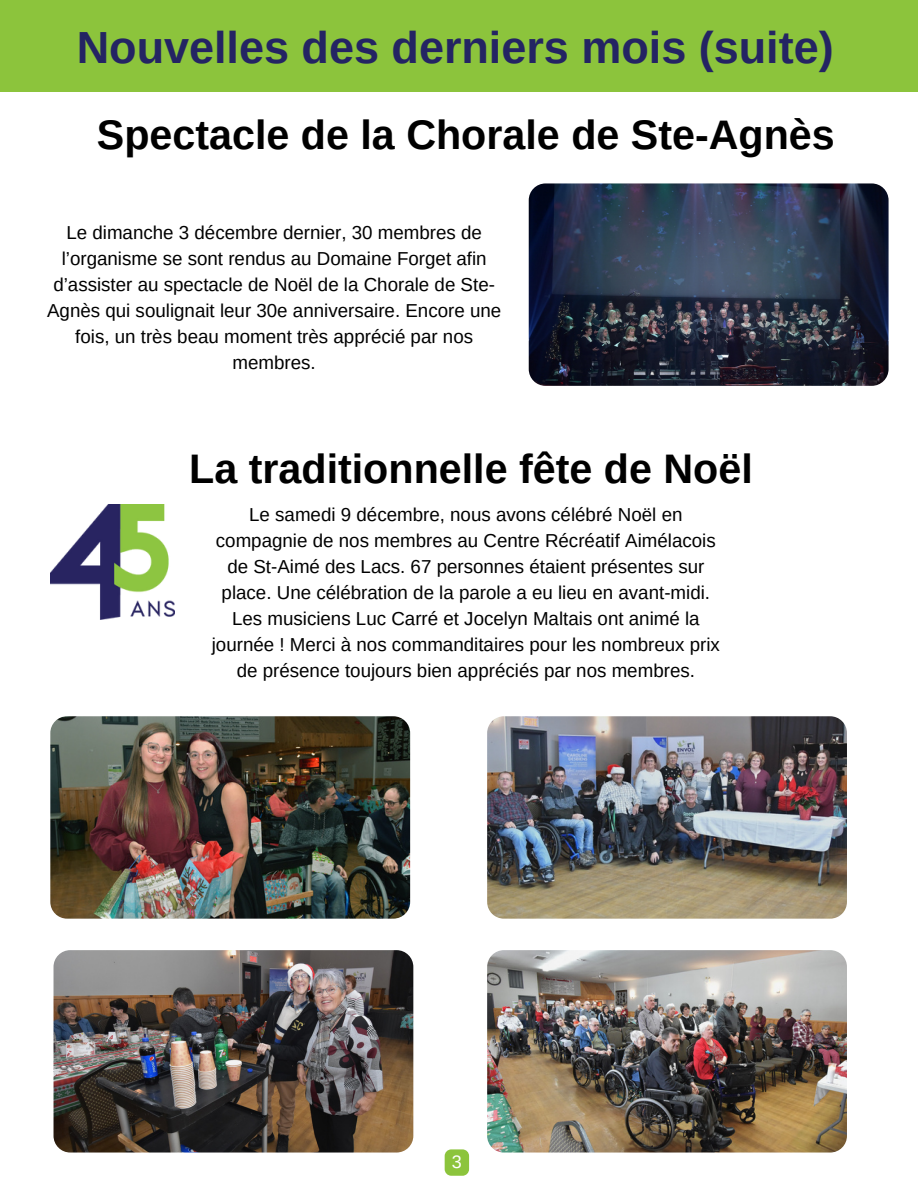
<style>
.page{position:relative;width:918px;height:1188px;background:#fff}
.page>*{position:absolute;margin:0;border:0;box-sizing:border-box;transform-origin:0 0}
.t1{font:700 45px "Arimo";color:#242463}
.t2{font:700 41.25px "Arimo";color:#000}
.t3{font:18.75px/25.8px "Arimo";color:#000;text-align:center}
.t4{font:18px "Arimo";color:#fff}
</style>
<div class="page">
<div style="left:445px;top:1149px;width:24px;height:27px;background:#8cc43c;border-radius:7px"></div>
<div style="left:0;top:0;width:918px;height:92px;background:#8cc43c"></div>
<img style="left:529px;top:183px;width:360px;height:203px;border-radius:17px">
<img style="left:50px;top:504px;width:124px;height:116px">
<img style="left:50px;top:716px;width:360px;height:203px;border-radius:17px">
<img style="left:487px;top:716px;width:360px;height:203px;border-radius:17px">
<img style="left:54px;top:950px;width:359px;height:203px;border-radius:17px">
<img style="left:487px;top:950px;width:360px;height:203px;border-radius:17px">
<p class="t1" style="left:77px;top:23px;width:759px">Nouvelles des derniers mois (suite)</p>
<p class="t2" style="left:97px;top:112px;width:739px">Spectacle de la Chorale de Ste-Agnès</p>
<p class="t3" style="left:47px;top:220px;width:456px">Le dimanche 3 décembre dernier, 30 membres de l’organisme se sont rendus au Domaine Forget afin d’assister au spectacle de Noël de la Chorale de Ste-Agnès qui soulignait leur 30e anniversaire. Encore une fois, un très beau moment très apprécié par nos membres.</p>
<p class="t2" style="left:189px;top:445px;width:565px">La traditionnelle fête de Noël</p>
<p class="t3" style="left:212px;top:502px;width:510px">Le samedi 9 décembre, nous avons célébré Noël en compagnie de nos membres au Centre Récréatif Aimélacois de St-Aimé des Lacs. 67 personnes étaient présentes sur place. Une célébration de la parole a eu lieu en avant-midi.<br>Les musiciens Luc Carré et Jocelyn Maltais ont animé la journée ! Merci à nos commanditaires pour les nombreux prix de présence toujours bien appréciés par nos membres.</p>
<p class="t4" style="left:452px;top:1151px;width:12px">3</p>
</div>
